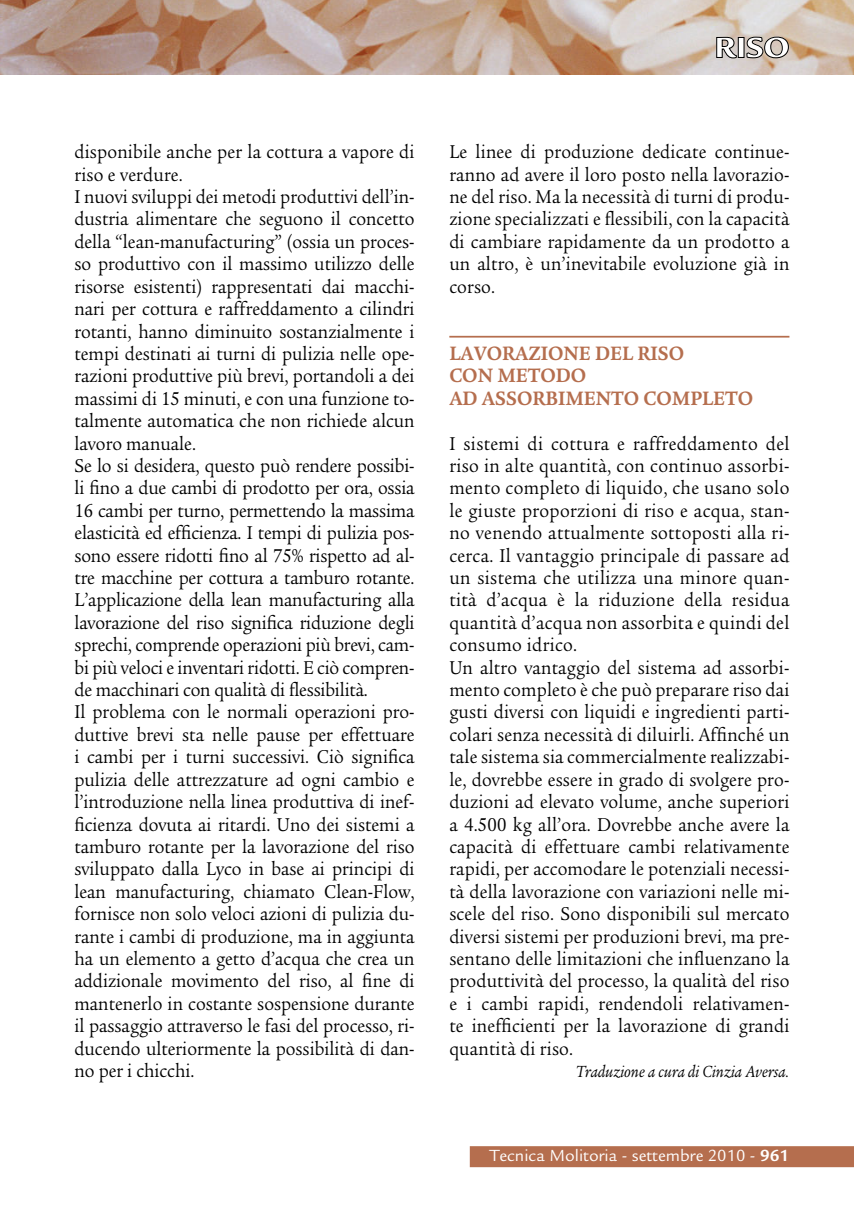
<style>
.page{position:relative;width:854px;height:1211px;background:#fff}
.page>*{position:absolute;margin:0;border:0;box-sizing:border-box;transform-origin:0 0}
.t1{font:900 31.5px "Legacy Sans Std";color:#fff}
.t2{font:700 21px/22.4px "Legacy Serif Std";color:#b56e4e;scale:.9 1}
.t3{font:20.12px/22.4px "Legacy Serif Std";color:#000;scale:.9 1}
.t4{font:17.5px "Legacy Sans Std";color:#fff}
.t5{font:italic 17.5px "Legacy Serif Std";color:#000;scale:.9 1}
.s1{font-weight:700}
</style>
<div class="page">
<div style="left:469px;top:1146px;width:384px;height:21px;background:#b56e4e"></div>
<img style="left:0;top:0;width:853px;height:74px">
<svg style="left:715px;top:36px;width:22px;height:23px"></svg>
<div style="left:737px;top:37px;width:7px;height:21px;border:1px solid #000"></div>
<svg style="left:745px;top:36px;width:44px;height:23px"></svg>
<hr style="left:449px;top:336px;width:340px;height:1px;background:#b56e4e">
<h1 class="t1" style="left:714px;top:35px;width:76px">RISO</h1>
<p class="t3" style="left:74px;top:141px;width:379px">disponibile anche per la cottura a vapore di riso e verdure.<br>I nuovi sviluppi dei metodi produttivi dell’in&shy;dustria alimentare che seguono il concetto della “lean-manufacturing” (ossia un proces&shy;so produttivo con il massimo utilizzo delle risorse esistenti) rappresentati dai macchi&shy;nari per cottura e raffreddamento a cilindri rotanti, hanno diminuito sostanzialmente i tempi destinati ai turni di pulizia nelle ope&shy;razioni produttive più brevi, portandoli a dei massimi di 15 minuti, e con una funzione to&shy;talmente automatica che non richiede alcun lavoro manuale.<br>Se lo si desidera, questo può rendere possibi&shy;li fino a due cambi di prodotto per ora, ossia 16 cambi per turno, permettendo la massima elasticità ed efficienza. I tempi di pulizia pos&shy;sono essere ridotti fino al 75% rispetto ad al&shy;tre macchine per cottura a tamburo rotante.<br>L’applicazione della lean manufacturing alla lavorazione del riso significa riduzione degli sprechi, comprende operazioni più brevi, cam&shy;bi più veloci e inventari ridotti. E ciò compren&shy;de macchinari con qualità di flessibilità.<br>Il problema con le normali operazioni pro&shy;duttive brevi sta nelle pause per effettuare i cambi per i turni successivi. Ciò significa pulizia delle attrezzature ad ogni cambio e l’introduzione nella linea produttiva di inef&shy;ficienza dovuta ai ritardi. Uno dei sistemi a tamburo rotante per la lavorazione del riso sviluppato dalla Lyco in base ai principi di lean manufacturing, chiamato Clean-Flow, fornisce non solo veloci azioni di pulizia du&shy;rante i cambi di produzione, ma in aggiunta ha un elemento a getto d’acqua che crea un addizionale movimento del riso, al fine di mantenerlo in costante sospensione durante il passaggio attraverso le fasi del processo, ri&shy;ducendo ulteriormente la possibilità di dan&shy;no per i chicchi.</p>
<p class="t3" style="left:449px;top:141px;width:379px;text-align:justify">Le linee di produzione dedicate continue&shy;ranno ad avere il loro posto nella lavorazio&shy;ne del riso. Ma la necessità di turni di produ&shy;zione specializzati e flessibili, con la capacità di cambiare rapidamente da un prodotto a un altro, è un’inevitabile evoluzione già in corso.</p>
<p class="t2" style="left:449px;top:344px;width:339px">LAVORAZIONE DEL RISO<br>CON METODO<br>AD ASSORBIMENTO COMPLETO</p>
<p class="t3" style="left:449px;top:432px;width:379px">I sistemi di cottura e raffreddamento del riso in alte quantità, con continuo assorbi&shy;mento completo di liquido, che usano solo le giuste proporzioni di riso e acqua, stan&shy;no venendo attualmente sottoposti alla ri&shy;cerca. Il vantaggio principale di passare ad un sistema che utilizza una minore quan&shy;tità d’acqua è la riduzione della residua quantità d’acqua non assorbita e quindi del consumo idrico.<br>Un altro vantaggio del sistema ad assorbi&shy;mento completo è che può preparare riso dai gusti diversi con liquidi e ingredienti parti&shy;colari senza necessità di diluirli. Affinché un tale sistema sia commercialmente realizzabi&shy;le, dovrebbe essere in grado di svolgere pro&shy;duzioni ad elevato volume, anche superiori a 4.500 kg all’ora. Dovrebbe anche avere la capacità di effettuare cambi relativamente rapidi, per accomodare le potenziali necessi&shy;tà della lavorazione con variazioni nelle mi&shy;scele del riso. Sono disponibili sul mercato diversi sistemi per produzioni brevi, ma pre&shy;sentano delle limitazioni che influenzano la produttività del processo, la qualità del riso e i cambi rapidi, rendendoli relativamen&shy;te inefficienti per la lavorazione di grandi quantità di riso.</p>
<p class="t5" style="left:576px;top:1064px;width:238px">Traduzione a cura di Cinzia Aversa.</p>
<p class="t4" style="left:489px;top:1148px;width:301px">Tecnica Molitoria - settembre 2010 - <span class="s1">961</span></p>
</div>
